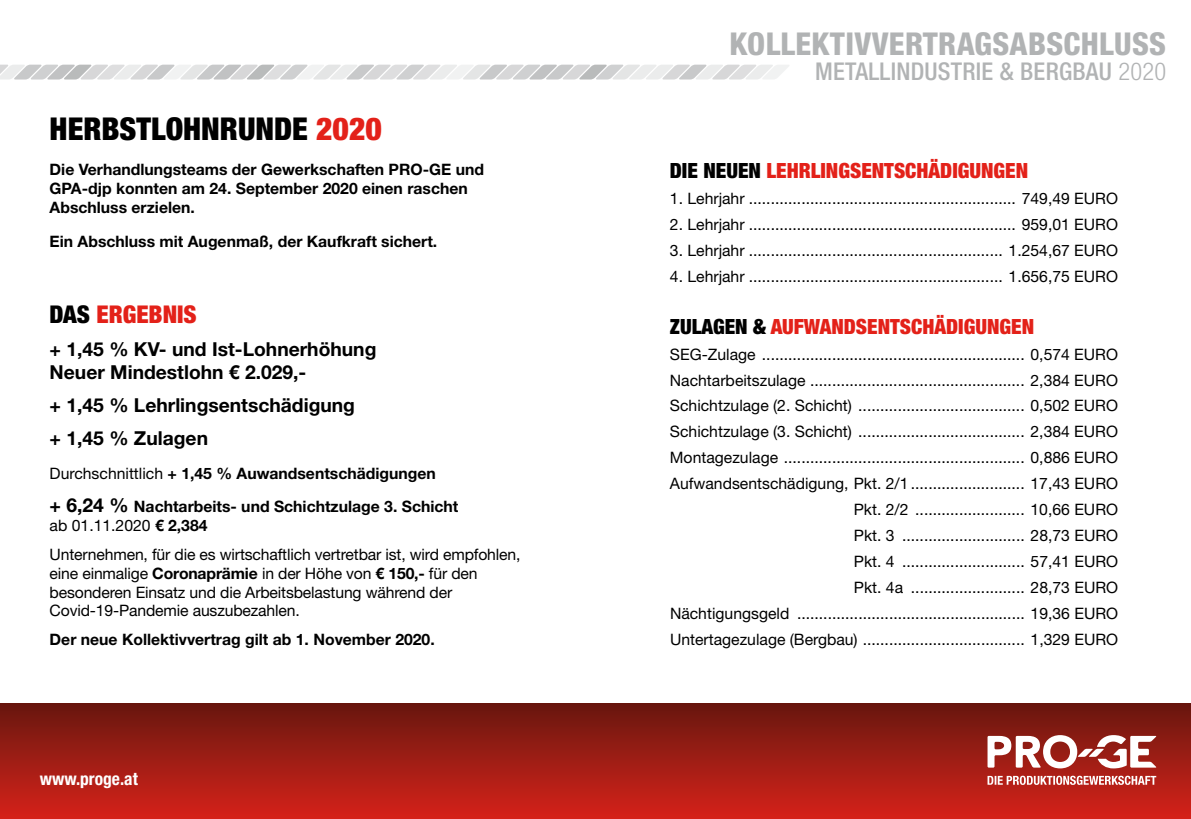
<style>
.page{position:relative;width:1191px;height:819px;background:#fff}
.page>*{position:absolute;margin:0;border:0;box-sizing:border-box;transform-origin:0 0}
.t1{font:800 condensed 31.5px "Helvetica Neue LT Std";letter-spacing:.01em;color:#b1b3b4}
.t2{font:900 condensed 31.5px "Helvetica Neue LT Std";color:#000}
.t3{font:500 condensed 24.5px "Helvetica Neue LT Std";letter-spacing:.01em;color:#b1b3b4}
.t4{font:900 condensed 24.5px "Helvetica Neue LT Std";color:#e32119}
.t5{font:900 condensed 21px "Helvetica Neue LT Std";color:#e32119}
.t6{font:700 19.25px/23.1px "Helvetica Neue LT Std";color:#000}
.t7{font:700 condensed 17.5px "Helvetica Neue LT Std";color:#fff}
.t8{font:15.75px/25.9px "Helvetica Neue LT Std";color:#000}
.t9{font:700 15.75px/19.2px "Helvetica Neue LT Std";color:#000}
.s1{color:#e32119}
.s2{color:#000}
.s3{font-weight:400}
.s4{font-size:19.25px}
.s5{font-weight:700}
.s6{font-weight:300}
</style>
<div class="page">
<div style="left:0;top:703px;width:1191px;height:116px;background:linear-gradient(to bottom,#68170f,#d5221a)"></div>
<svg style="left:987px;top:735px;width:169px;height:49px"></svg>
<svg style="left:0;top:65px;width:789px;height:14px"></svg>
<h1 class="t2" style="left:50px;top:110px;width:334px">HERBSTLOHNRUNDE <span class="s1">2020</span></h1>
<p class="t9" style="left:50px;top:159px;width:436px">Die Verhandlungsteams der Gewerkschaften PRO-GE und<br>GPA-djp konnten am 24. September 2020 einen raschen<br>Abschluss erzielen.</p>
<p class="t9" style="left:50px;top:232px;width:389px">Ein Abschluss mit Augenmaß, der Kaufkraft sichert.</p>
<h2 class="t4" style="left:50px;top:299px;width:149px"><span class="s2">DAS</span> ERGEBNIS</h2>
<p class="t6" style="left:50px;top:337px;width:328px">+ 1,45 % KV- und Ist-Lohnerhöhung<br>Neuer Mindestlohn € 2.029,-</p>
<p class="t6" style="left:50px;top:388px;width:307px;line-height:33.1px">+ 1,45 % Lehrlingsentschädigung + 1,45 % Zulagen</p>
<p class="t9" style="left:50px;top:456px;width:410px;line-height:33.1px"><span class="s3">Durchschnittlich</span> + 1,45 % Auwandsentschädigungen<br><span class="s4">+ 6,24 %</span> Nachtarbeits- und Schichtzulage 3. Schicht</p>
<p class="t8" style="left:50px;top:510px;width:472px;line-height:28.9px">ab 01.11.2020 <span class="s5">€ 2,384<br></span>Unternehmen, für die es wirtschaftlich vertretbar ist, wird empfohlen,</p>
<p class="t8" style="left:50px;top:563px;width:429px;line-height:18.9px">eine einmalige <span class="s5">Coronaprämie</span> in der Höhe von <span class="s5">€ 150,-</span> für den besonderen Einsatz und die Arbeitsbelastung während der<br>Covid-19-Pandemie auszubezahlen.</p>
<p class="t9" style="left:50px;top:629px;width:387px">Der neue Kollektivvertrag gilt ab 1. November 2020.</p>
<p class="t7" style="left:40px;top:768px;width:100px">www.proge.at</p>
<h1 class="t1" style="left:729px;top:25px;width:438px">KOLLEKTIVVERTRAGSABSCHLUSS</h1>
<h2 class="t3" style="left:815px;top:56px;width:352px">METALLINDUSTRIE &amp; BERGBAU <span class="s6">2020</span></h2>
<h3 class="t5" style="left:670px;top:158px;width:360px"><span class="s2">DIE NEUEN</span> LEHRLINGSENTSCHÄDIGUNGEN</h3>
<p class="t8" style="left:670px;top:185px;width:449px">1. Lehrjahr ............................................................. 749,49 EURO</p>
<p class="t8" style="left:670px;top:211px;width:449px">2. Lehrjahr ............................................................. 959,01 EURO</p>
<p class="t8" style="left:670px;top:237px;width:449px">3. Lehrjahr .......................................................... 1.254,67 EURO</p>
<p class="t8" style="left:670px;top:262px;width:449px">4. Lehrjahr .......................................................... 1.656,75 EURO</p>
<h3 class="t5" style="left:670px;top:313px;width:366px"><span class="s2">ZULAGEN &amp;</span> AUFWANDSENTSCHÄDIGUNGEN</h3>
<p class="t8" style="left:670px;top:340px;width:450px;text-align:right">SEG-Zulage ............................................................ 0,574 EURO Nachtarbeitszulage ................................................. 2,384 EURO Schichtzulage (2. Schicht) ...................................... 0,502 EURO Schichtzulage (3. Schicht) ...................................... 2,384 EURO Montagezulage ....................................................... 0,886 EURO Aufwandsentschädigung, Pkt. 2/1 .......................... 17,43 EURO Pkt. 2/2 ......................... 10,66 EURO<br>Pkt. 3 ............................ 28,73 EURO<br>Pkt. 4 ............................ 57,41 EURO<br>Pkt. 4a .......................... 28,73 EURO<br>Nächtigungsgeld .................................................... 19,36 EURO Untertagezulage (Bergbau) ..................................... 1,329 EURO</p>
</div>
